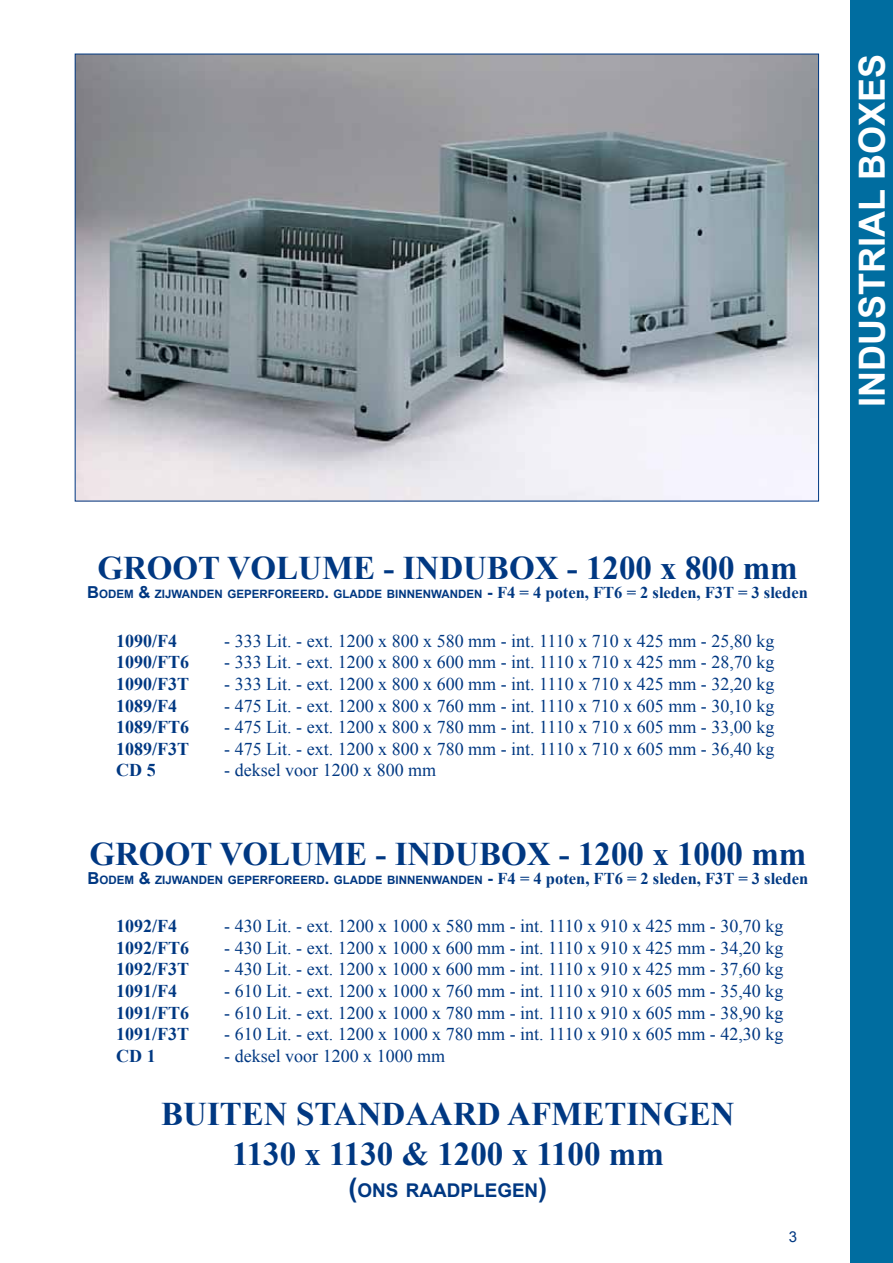
<style>
.page{position:relative;width:893px;height:1263px;background:#fff}
.page>*{position:absolute;margin:0;border:0;box-sizing:border-box;transform-origin:0 0}
.t1{font:700 36px "Arial";color:#fff}
.t2{font:700 33px/39.6px "Times New Roman";color:#003882;text-align:center}
.t3{font:700 18.9px "Arial";color:#003882}
.t4{font:18px "Times New Roman";color:#003882}
.t5{font:700 18px "Times New Roman";color:#003882}
.t6{font:15px "Arial";color:#003882}
.t7{font:700 11.55px "Arial";color:#003882}
.s1{font-size:16.5px}
.s2{font-family:"Times New Roman";font-size:16.5px}
.s3{font-size:27px}
</style>
<div class="page">
<div style="left:850px;top:0;width:43px;height:1263px;background:#006da0"></div>
<img style="left:77px;top:56px;width:740px;height:443px">
<h1 class="t1" style="left:848px;top:407px;width:352px;rotate:-90deg">INDUSTRIAL BOXES</h1>
<h2 class="t2" style="left:97px;top:547px;width:702px">GROOT VOLUME - INDUBOX - 1200 x 800 mm</h2>
<p class="t7" style="left:87px;top:587px;width:722px"><span class="s1">B</span>ODEM <span class="s1">&amp;</span> ZIJWANDEN GEPERFOREERD<span class="s1">.</span> GLADDE BINNENWANDEN <span class="s1">-</span> <span class="s2">F4 = 4 poten, FT6 = 2 sleden, F3T = 3 sleden</span></p>
<p class="t5" style="left:116px;top:628px;width:63px">1090/F4</p>
<p class="t4" style="left:224px;top:629px;width:552px">- 333 Lit. - ext. 1200 x 800 x 580 mm - int. 1110 x 710 x 425 mm - 25,80 kg</p>
<p class="t5" style="left:116px;top:650px;width:75px">1090/FT6</p>
<p class="t4" style="left:224px;top:650px;width:552px">- 333 Lit. - ext. 1200 x 800 x 600 mm - int. 1110 x 710 x 425 mm - 28,70 kg</p>
<p class="t5" style="left:116px;top:671px;width:75px">1090/F3T</p>
<p class="t4" style="left:224px;top:672px;width:552px">- 333 Lit. - ext. 1200 x 800 x 600 mm - int. 1110 x 710 x 425 mm - 32,20 kg</p>
<p class="t5" style="left:116px;top:693px;width:63px">1089/F4</p>
<p class="t4" style="left:224px;top:693px;width:552px">- 475 Lit. - ext. 1200 x 800 x 760 mm - int. 1110 x 710 x 605 mm - 30,10 kg</p>
<p class="t5" style="left:116px;top:715px;width:75px">1089/FT6</p>
<p class="t4" style="left:224px;top:715px;width:552px">- 475 Lit. - ext. 1200 x 800 x 780 mm - int. 1110 x 710 x 605 mm - 33,00 kg</p>
<p class="t5" style="left:116px;top:736px;width:75px">1089/F3T</p>
<p class="t4" style="left:224px;top:737px;width:552px">- 475 Lit. - ext. 1200 x 800 x 780 mm - int. 1110 x 710 x 605 mm - 36,40 kg</p>
<p class="t5" style="left:116px;top:758px;width:41px">CD 5</p>
<p class="t4" style="left:224px;top:758px;width:213px">- deksel voor 1200 x 800 mm</p>
<h2 class="t2" style="left:89px;top:833px;width:718px">GROOT VOLUME - INDUBOX - 1200 x 1000 mm</h2>
<p class="t7" style="left:88px;top:873px;width:722px"><span class="s1">B</span>ODEM <span class="s1">&amp;</span> ZIJWANDEN GEPERFOREERD<span class="s1">.</span> GLADDE BINNENWANDEN <span class="s1">-</span> <span class="s2">F4 = 4 poten, FT6 = 2 sleden, F3T = 3 sleden</span></p>
<p class="t5" style="left:116px;top:914px;width:63px">1092/F4</p>
<p class="t4" style="left:224px;top:914px;width:561px">- 430 Lit. - ext. 1200 x 1000 x 580 mm - int. 1110 x 910 x 425 mm - 30,70 kg</p>
<p class="t5" style="left:116px;top:935px;width:75px">1092/FT6</p>
<p class="t4" style="left:224px;top:935px;width:561px">- 430 Lit. - ext. 1200 x 1000 x 600 mm - int. 1110 x 910 x 425 mm - 34,20 kg</p>
<p class="t5" style="left:116px;top:957px;width:75px">1092/F3T</p>
<p class="t4" style="left:224px;top:957px;width:561px">- 430 Lit. - ext. 1200 x 1000 x 600 mm - int. 1110 x 910 x 425 mm - 37,60 kg</p>
<p class="t5" style="left:116px;top:978px;width:63px">1091/F4</p>
<p class="t4" style="left:224px;top:979px;width:561px">- 610 Lit. - ext. 1200 x 1000 x 760 mm - int. 1110 x 910 x 605 mm - 35,40 kg</p>
<p class="t5" style="left:116px;top:1000px;width:75px">1091/FT6</p>
<p class="t4" style="left:224px;top:1000px;width:561px">- 610 Lit. - ext. 1200 x 1000 x 780 mm - int. 1110 x 910 x 605 mm - 38,90 kg</p>
<p class="t5" style="left:116px;top:1022px;width:75px">1091/F3T</p>
<p class="t4" style="left:224px;top:1022px;width:561px">- 610 Lit. - ext. 1200 x 1000 x 780 mm - int. 1110 x 910 x 605 mm - 42,30 kg</p>
<p class="t5" style="left:116px;top:1043px;width:41px">CD 1</p>
<p class="t4" style="left:224px;top:1043px;width:222px">- deksel voor 1200 x 1000 mm</p>
<h2 class="t2" style="left:161px;top:1093px;width:575px">BUITEN STANDAARD AFMETINGEN<br>1130 x 1130 &amp; 1200 x 1100 mm</h2>
<p class="t3" style="left:349px;top:1178px;width:200px"><span class="s3">(</span>ONS RAADPLEGEN<span class="s3">)</span></p>
<p class="t6" style="left:789px;top:1227px;width:10px">3</p>
</div>
